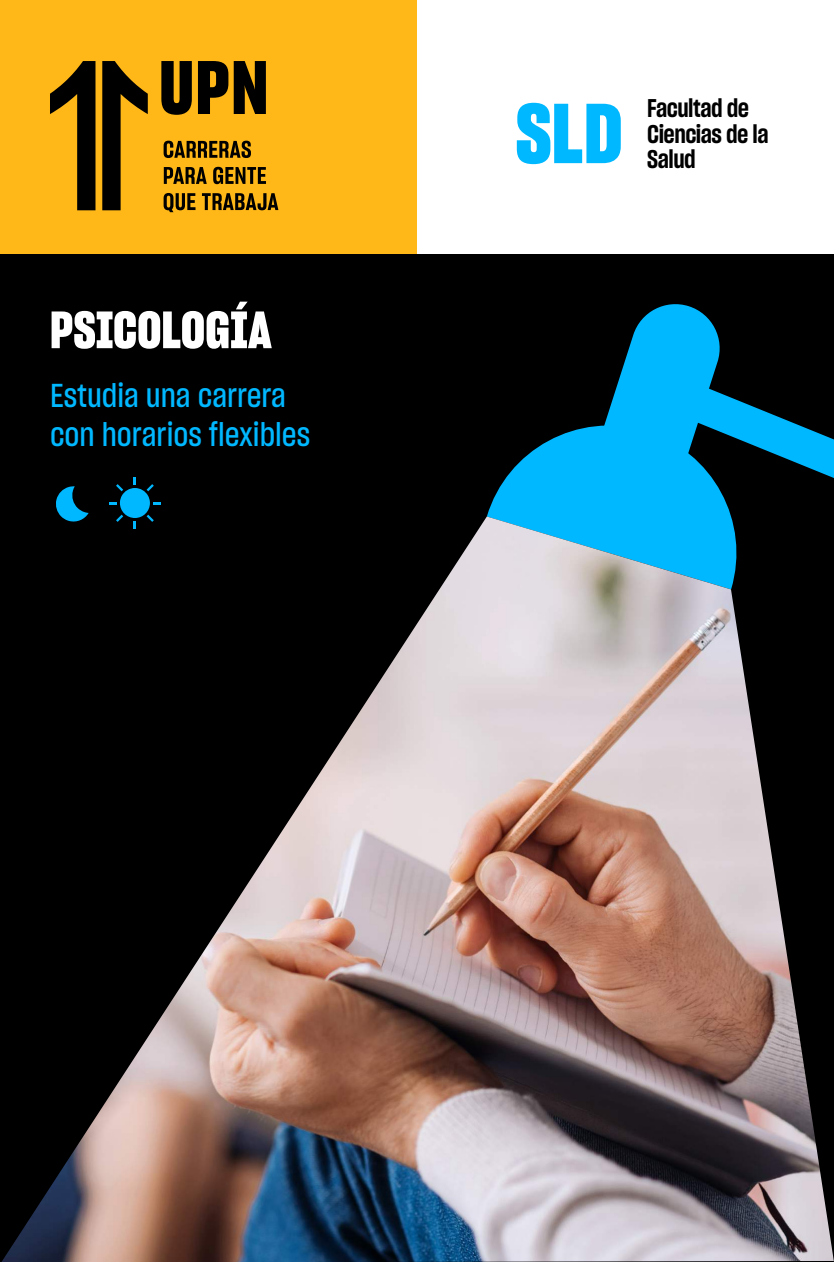
<style>
.page{position:relative;width:834px;height:1262px;background:#fff}
.page>*{position:absolute;margin:0;border:0;box-sizing:border-box;transform-origin:0 0}
.t1{font:82.5px "Sharp Grotesk Bold 15";color:#00b8ff}
.t2{font:50.95px "Sharp Grotesk Bold 15";color:#fff}
.t3{font:32.5px/39px "Sharp Grotesk Medium 15";color:#00b8ff}
.t4{font:25px/25.5px "Sharp Grotesk Semi Bold 15";letter-spacing:-.02em;color:#000}
</style>
<div class="page">
<div style="left:0;top:251px;width:834px;height:1011px;background:#000"></div>
<div style="left:0;top:0;width:417px;height:254px;background:#ffb818"></div>
<div style="left:417px;top:0;width:417px;height:254px;background:#fff"></div>
<svg style="left:109px;top:477px;width:51px;height:39px"></svg>
<svg style="left:56px;top:486px;width:33px;height:30px"></svg>
<svg style="left:487px;top:428px;width:94px;height:88px;fill:#00b8ff"></svg>
<svg style="left:581px;top:304px;width:253px;height:212px"></svg>
<img style="left:2px;top:516px;width:832px;height:746px">
<svg style="left:161px;top:61px;width:31px;height:54px"></svg>
<svg style="left:198px;top:61px;width:30px;height:53px"></svg>
<svg style="left:234px;top:61px;width:32px;height:53px;background:#2b1f04"></svg>
<svg style="left:50px;top:61px;width:46px;height:149px"></svg>
<svg style="left:102px;top:61px;width:46px;height:149px"></svg>
<svg style="left:164px;top:141px;width:87px;height:17px"></svg>
<svg style="left:164px;top:167px;width:43px;height:17px"></svg>
<svg style="left:213px;top:167px;width:53px;height:17px"></svg>
<svg style="left:164px;top:193px;width:32px;height:19px"></svg>
<svg style="left:202px;top:193px;width:76px;height:17px"></svg>
<h2 class="t2" style="left:50px;top:295px;width:223px">PSICOLOGÍA</h2>
<p class="t3" style="left:50px;top:374px;width:262px">Estudia una carrera con horarios flexibles</p>
<h1 class="t1" style="left:516px;top:77px;width:108px">SLD</h1>
<p class="t4" style="left:647px;top:95px;width:123px">Facultad de<br>Ciencias de la<br>Salud</p>
</div>
